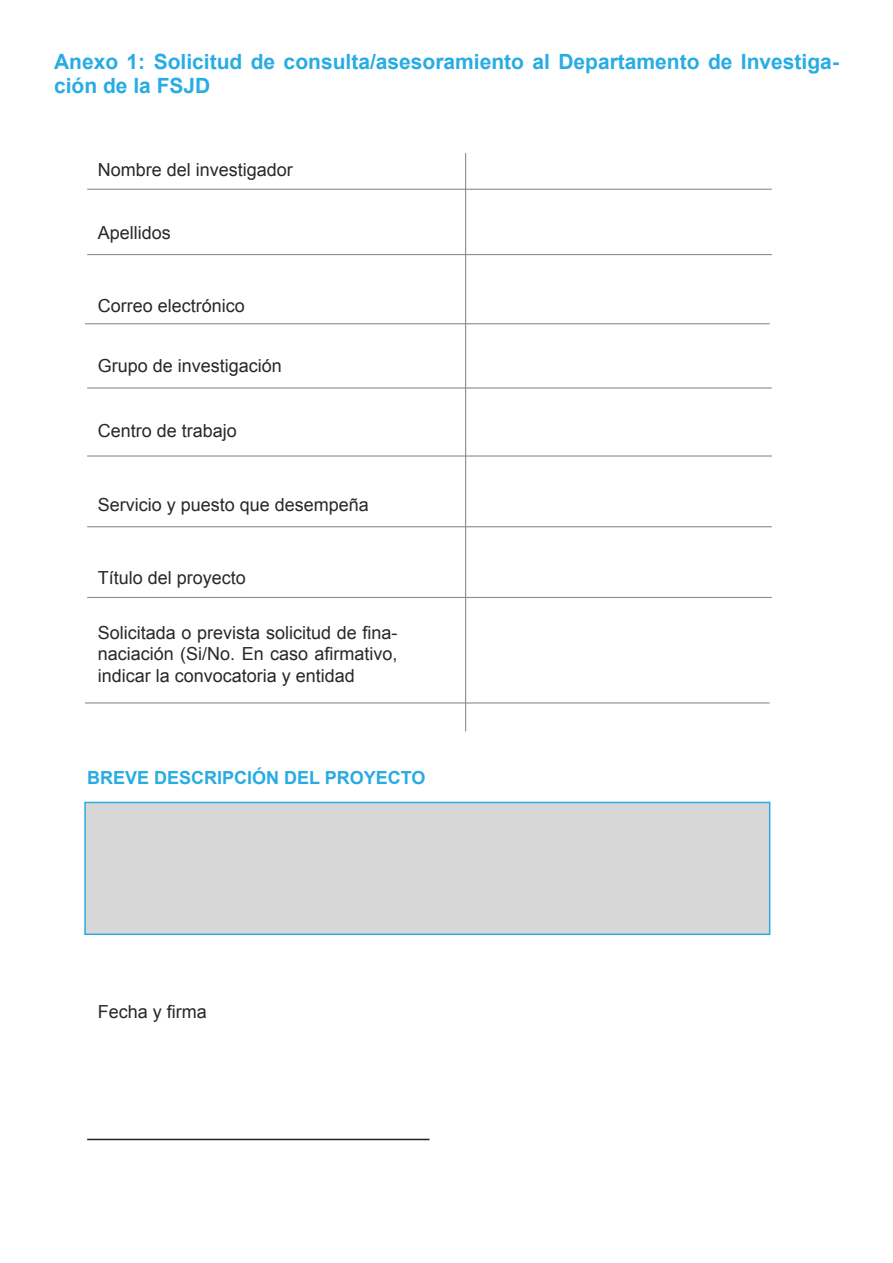
<style>
.page{position:relative;width:893px;height:1263px;background:#fff}
.page>*{position:absolute;margin:0;border:0;box-sizing:border-box;transform-origin:0 0}
.t1{font:700 21px/24.2px "Arial";color:#27ace3}
.t2{font:18px/21.6px "Arial";color:#282828;text-align:justify}
.t3{font:700 18px "Arial";color:#27ace3}
</style>
<div class="page">
<hr style="left:87px;top:189px;width:685px;height:1px;background:#898e8c">
<hr style="left:87px;top:254px;width:685px;height:1px;background:#898e8c">
<hr style="left:85px;top:323px;width:685px;height:1px;background:#898e8c">
<hr style="left:87px;top:387px;width:685px;height:1px;background:#898e8c">
<hr style="left:87px;top:455px;width:685px;height:2px;background:#898e8c">
<hr style="left:87px;top:526px;width:685px;height:1px;background:#898e8c">
<hr style="left:87px;top:597px;width:685px;height:1px;background:#898e8c">
<hr style="left:85px;top:702px;width:685px;height:1px;background:#898e8c">
<hr style="left:465px;top:153px;width:1px;height:578px;background:#898e8c">
<div style="left:84px;top:802px;width:686px;height:133px;background:#d7d7d7;border:2px solid #27ace3"></div>
<hr style="left:87px;top:1139px;width:342px;height:1px;background:#231f20">
<p class="t1" style="left:54px;top:50px;width:786px">Anexo 1: Solicitud de consulta/asesoramiento al Departamento de Investiga&shy;ción de la FSJD</p>
<p class="t2" style="left:98px;top:159px;width:197px">Nombre del investigador</p>
<p class="t2" style="left:98px;top:222px;width:75px">Apellidos</p>
<p class="t2" style="left:98px;top:295px;width:149px">Correo electrónico</p>
<p class="t2" style="left:98px;top:355px;width:186px">Grupo de investigación</p>
<p class="t2" style="left:98px;top:420px;width:141px">Centro de trabajo</p>
<p class="t2" style="left:98px;top:494px;width:273px">Servicio y puesto que desempeña</p>
<p class="t2" style="left:98px;top:567px;width:150px">Título del proyecto</p>
<p class="t2" style="left:98px;top:621px;width:301px">Solicitada o prevista solicitud de fina&shy;naciación (Si/No. En caso afirmativo, indicar la convocatoria y entidad</p>
<p class="t3" style="left:87px;top:765px;width:340px">BREVE DESCRIPCIÓN DEL PROYECTO</p>
<p class="t2" style="left:98px;top:1001px;width:111px">Fecha y firma</p>
</div>
